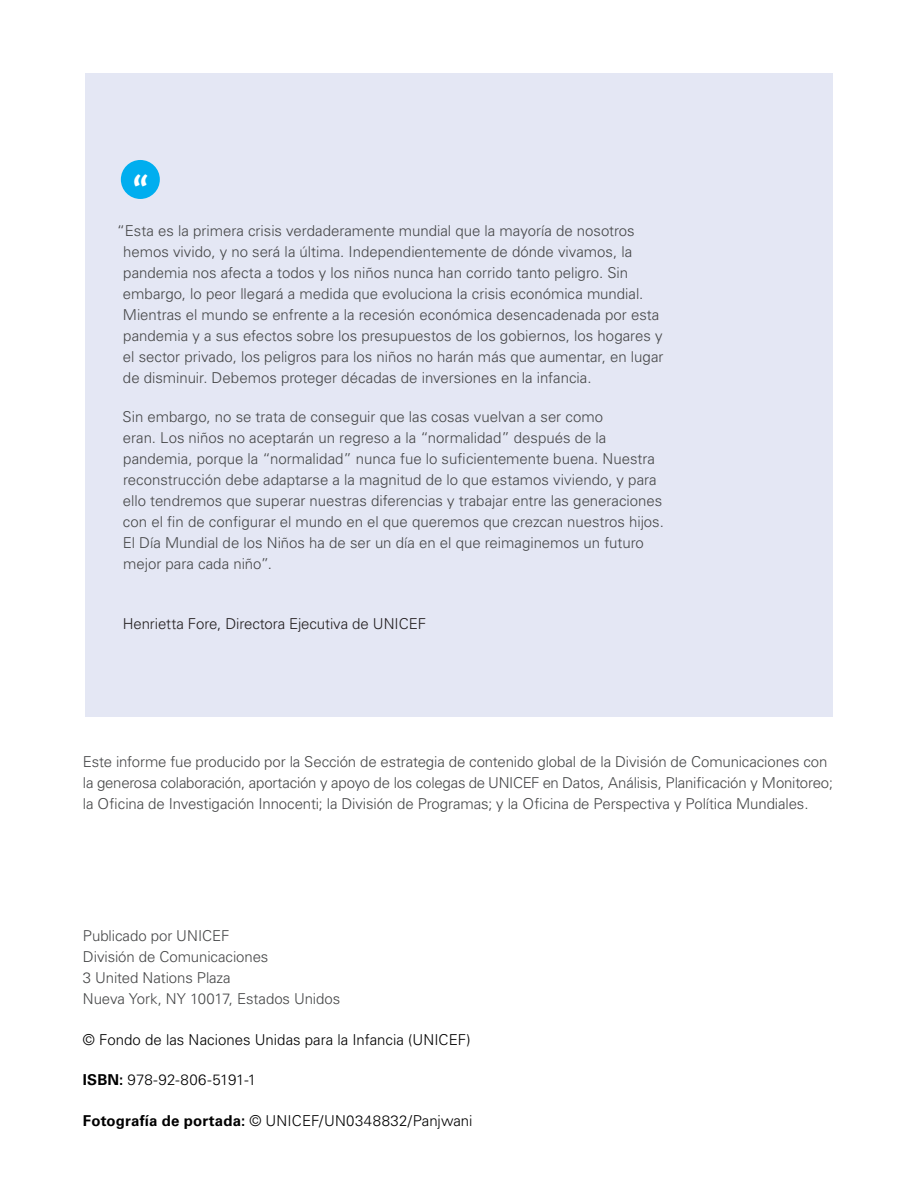
<style>
.page{position:relative;width:918px;height:1188px;background:#fff}
.page>*{position:absolute;margin:0;border:0;box-sizing:border-box;transform-origin:0 0}
.Quote{font:700 42px "Aleo";color:#fff}
.Body_text_NEW{font:300 15px/21px "Univers LT Std";color:#464748}
.Head_B{font:300 15px "Univers LT Std";letter-spacing:.005em;color:#000}
.Body_text_NEW-2{font:300 15px "Univers LT Std";letter-spacing:-.005em;color:#231f20}
.s1{font-weight:700}
</style>
<div class="page">
<div style="left:85px;top:74px;width:748px;height:643px;background:#e4e7f4"></div>
<div style="left:121px;top:160px;width:39px;height:39px;background:#00aeef;border-radius:50%"></div>
<p class="Quote" style="left:133px;top:167px;width:16px">“</p>
<p class="Body_text_NEW" style="left:123px;top:220px;width:542px;text-indent:-6px">“Esta es la primera crisis verdaderamente mundial que la mayoría de nosotros hemos vivido, y no será la última. Independientemente de dónde vivamos, la pandemia nos afecta a todos y los niños nunca han corrido tanto peligro. Sin embargo, lo peor llegará a medida que evoluciona la crisis económica mundial.<br>Mientras el mundo se enfrente a la recesión económica desencadenada por esta pandemia y a sus efectos sobre los presupuestos de los gobiernos, los hogares y el sector privado, los peligros para los niños no harán más que aumentar, en lugar de disminuir. Debemos proteger décadas de inversiones en la infancia.</p>
<p class="Body_text_NEW" style="left:123px;top:406px;width:543px">Sin embargo, no se trata de conseguir que las cosas vuelvan a ser como<br>eran. Los niños no aceptarán un regreso a la “normalidad” después de la pandemia, porque la “normalidad” nunca fue lo suficientemente buena. Nuestra reconstrucción debe adaptarse a la magnitud de lo que estamos viviendo, y para ello tendremos que superar nuestras diferencias y trabajar entre las generaciones con el fin de configurar el mundo en el que queremos que crezcan nuestros hijos.<br>El Día Mundial de los Niños ha de ser un día en el que reimaginemos un futuro mejor para cada niño”.</p>
<p class="Body_text_NEW-2" style="left:123px;top:614px;width:305px">Henrietta Fore, Directora Ejecutiva de UNICEF</p>
<p class="Body_text_NEW" style="left:83px;top:751px;width:752px">Este informe fue producido por la Sección de estrategia de contenido global de la División de Comunicaciones con la generosa colaboración, aportación y apoyo de los colegas de UNICEF en Datos, Análisis, Planificación y Monitoreo; la Oficina de Investigación Innocenti; la División de Programas; y la Oficina de Perspectiva y Política Mundiales.</p>
<p class="Body_text_NEW" style="left:83px;top:925px;width:148px">Publicado por UNICEF</p>
<p class="Body_text_NEW" style="left:83px;top:946px;width:187px">División de Comunicaciones</p>
<p class="Body_text_NEW" style="left:83px;top:967px;width:149px">3 United Nations Plaza</p>
<p class="Body_text_NEW" style="left:83px;top:988px;width:259px">Nueva York, NY 10017, Estados Unidos</p>
<p class="Head_B" style="left:83px;top:1030px;width:389px">© Fondo de las Naciones Unidas para la Infancia (UNICEF)</p>
<p class="Head_B" style="left:83px;top:1071px;width:175px"><span class="s1">ISBN:</span> 978-92-806-5191-1</p>
<p class="Head_B" style="left:83px;top:1112px;width:391px"><span class="s1">Fotografía de portada:</span> © UNICEF/UN0348832/Panjwani</p>
</div>
